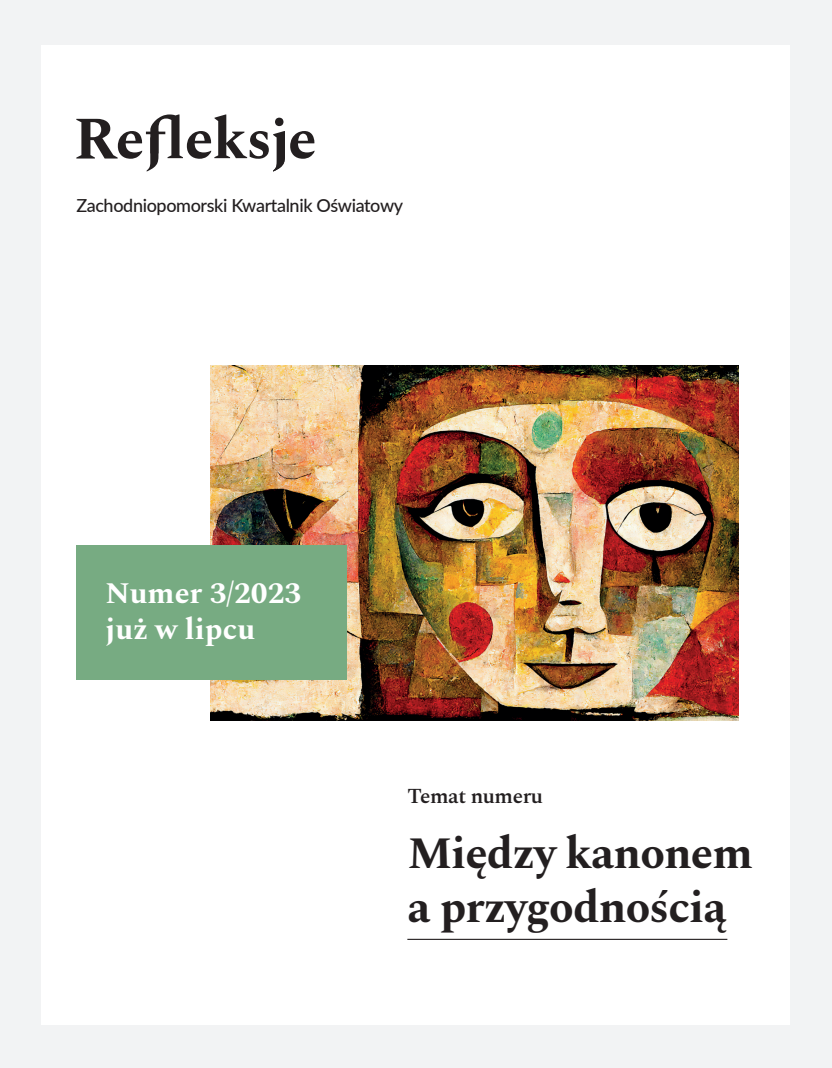
<style>
.page{position:relative;width:832px;height:1068px;background:#f2f3f4}
.page>*{position:absolute;margin:0;border:0;box-sizing:border-box;transform-origin:0 0}
.t1{font:700 45px/54px "Spectral";letter-spacing:-.02em;color:#231f20}
.t2{font:700 30px/36px "Spectral";color:#fff}
.t3{font:600 21px "Spectral";letter-spacing:-.02em;color:#231f20}
.t4{font:500 18px "Lato";letter-spacing:-.02em;color:#231f20}
</style>
<div class="page">
<div style="left:42px;top:45px;width:748px;height:979px;background:#fff"></div>
<hr style="left:407px;top:939px;width:320px;height:1px;background:#231f20">
<svg style="left:76px;top:114px;width:238px;height:58px"></svg>
<img style="left:211px;top:366px;width:527px;height:355px">
<div style="left:76px;top:545px;width:271px;height:135px;background:#77ab82"></div>
<p class="t4" style="left:76px;top:192px;width:328px">Zachodniopomorski Kwartalnik Oświatowy</p>
<h2 class="t2" style="left:105px;top:573px;width:197px">Numer 3/2023 już w lipcu</h2>
<p class="t3" style="left:407px;top:781px;width:137px">Temat numeru</p>
<h1 class="t1" style="left:407px;top:823px;width:347px">Między kanonem a przygodnością</h1>
</div>
